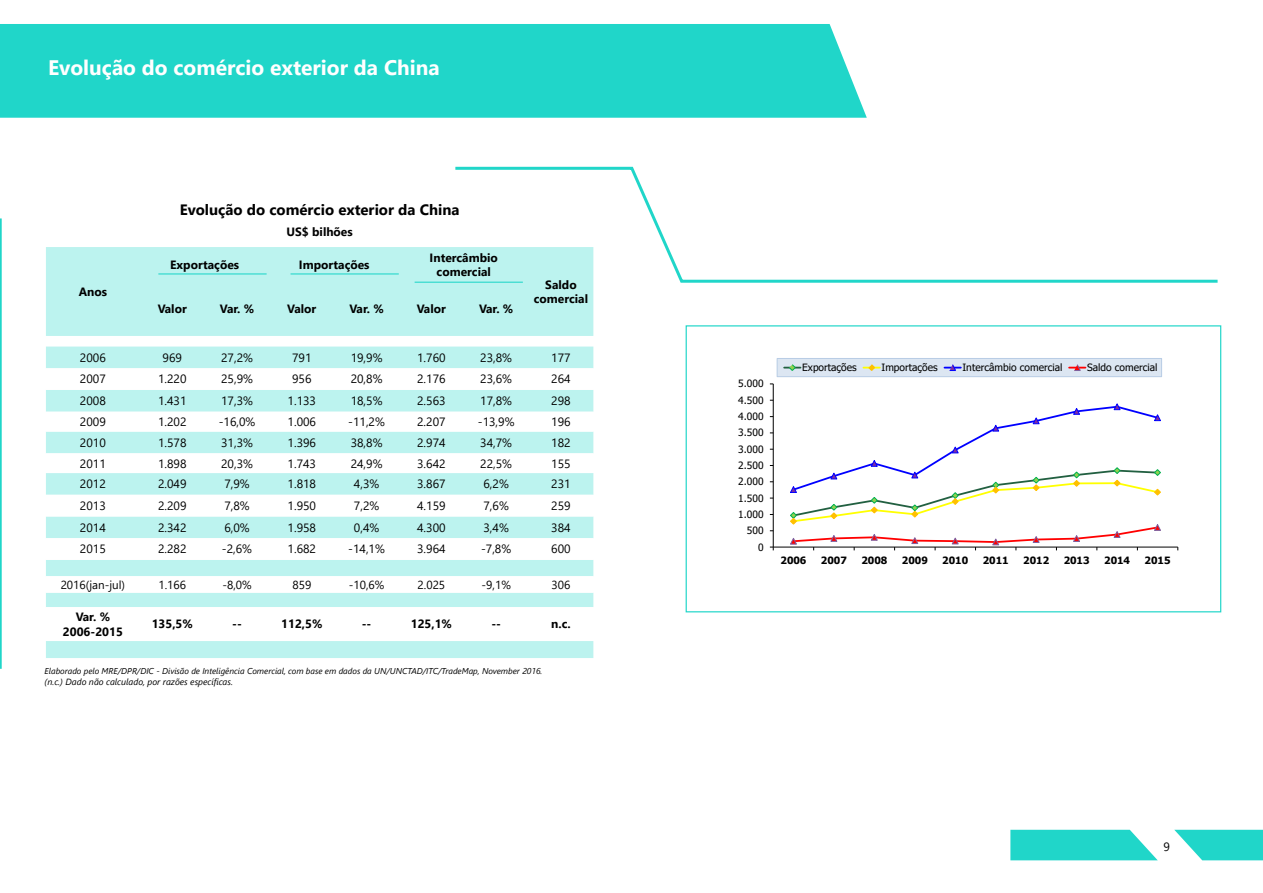
<style>
.page{position:relative;width:1263px;height:893px;background:#fff}
.page>*{position:absolute;margin:0;border:0;box-sizing:border-box;transform-origin:0 0}
.t1{font:700 21px "Segoe UI";color:#fff}
.t2{font:700 15px "Segoe UI";color:#000}
.t3{font:12px "Segoe UI";color:#000}
.t4{font:700 12px/14.4px "Segoe UI";color:#000;text-align:center}
.t5{font:11.7px "Segoe UI";color:#000}
.t6{font:10.05px "Tahoma";color:#000}
.t7{font:700 10.05px "Tahoma";letter-spacing:.005em;color:#000}
.t8{font:italic 9px "Segoe UI";color:#000}
.t9{font:italic 8.55px "Segoe UI";color:#000}
</style>
<div class="page">
<div style="left:0;top:24px;width:867px;height:94px;background:#20d6c9"></div>
<svg style="left:1010px;top:830px;width:148px;height:30px"></svg>
<svg style="left:1174px;top:830px;width:89px;height:30px"></svg>
<svg style="left:455px;top:166px;width:763px;height:118px"></svg>
<hr style="left:0;top:218px;width:2px;height:451px;background:#20d6c9">
<div style="left:686px;top:325px;width:535px;height:287px;border:1px solid #20d6c9"></div>
<svg style="left:46px;top:247px;width:547px;height:411px;fill:#bcf3ef"></svg>
<svg style="left:46px;top:368px;width:547px;height:273px"></svg>
<hr style="left:158px;top:273px;width:109px;height:1px;background:#20d6c9">
<hr style="left:290px;top:273px;width:109px;height:1px;background:#20d6c9">
<hr style="left:415px;top:282px;width:108px;height:1px;background:#20d6c9">
<hr style="left:773px;top:384px;width:1px;height:163px;background:#000">
<hr style="left:773px;top:547px;width:405px;height:1px;background:#000">
<svg style="left:789px;top:403px;width:372px;height:147px"></svg>
<div style="left:777px;top:358px;width:384px;height:19px;background:#dce6f2"></div>
<div style="left:777px;top:358px;width:385px;height:19px;border:1px solid #b9cde5"></div>
<svg style="left:784px;top:364px;width:16px;height:7px"></svg>
<svg style="left:863px;top:364px;width:17px;height:7px"></svg>
<svg style="left:944px;top:364px;width:17px;height:7px"></svg>
<svg style="left:1069px;top:364px;width:16px;height:7px"></svg>
<h1 class="t1" style="left:48px;top:51px;width:393px">Evolução do comércio exterior da China</h1>
<p class="t2" style="left:180px;top:197px;width:281px">Evolução do comércio exterior da China</p>
<p class="t4" style="left:287px;top:224px;width:68px">US$ bilhões</p>
<p class="t4" style="left:79px;top:284px;width:30px">Anos</p>
<p class="t4" style="left:170px;top:257px;width:70px">Exportações</p>
<p class="t4" style="left:299px;top:257px;width:72px">Importações</p>
<p class="t4" style="left:430px;top:250px;width:70px">Intercâmbio comercial</p>
<p class="t4" style="left:158px;top:302px;width:31px">Valor</p>
<p class="t4" style="left:220px;top:302px;width:36px">Var. %</p>
<p class="t4" style="left:287px;top:302px;width:31px">Valor</p>
<p class="t4" style="left:349px;top:302px;width:36px">Var. %</p>
<p class="t4" style="left:417px;top:302px;width:31px">Valor</p>
<p class="t4" style="left:479px;top:302px;width:36px">Var. %</p>
<p class="t4" style="left:534px;top:277px;width:56px">Saldo comercial</p>
<p class="t3" style="left:80px;top:348px;width:27px">2006</p>
<p class="t3" style="left:163px;top:348px;width:21px">969</p>
<p class="t3" style="left:221px;top:348px;width:33px">27,2%</p>
<p class="t3" style="left:292px;top:348px;width:21px">791</p>
<p class="t3" style="left:351px;top:348px;width:33px">19,9%</p>
<p class="t3" style="left:417px;top:348px;width:30px">1.760</p>
<p class="t3" style="left:480px;top:348px;width:33px">23,8%</p>
<p class="t3" style="left:551px;top:348px;width:21px">177</p>
<p class="t3" style="left:80px;top:370px;width:27px">2007</p>
<p class="t3" style="left:158px;top:370px;width:30px">1.220</p>
<p class="t3" style="left:221px;top:370px;width:33px">25,9%</p>
<p class="t3" style="left:292px;top:370px;width:21px">956</p>
<p class="t3" style="left:351px;top:370px;width:33px">20,8%</p>
<p class="t3" style="left:417px;top:370px;width:30px">2.176</p>
<p class="t3" style="left:480px;top:370px;width:33px">23,6%</p>
<p class="t3" style="left:551px;top:370px;width:21px">264</p>
<p class="t3" style="left:80px;top:391px;width:27px">2008</p>
<p class="t3" style="left:158px;top:391px;width:30px">1.431</p>
<p class="t3" style="left:221px;top:391px;width:33px">17,3%</p>
<p class="t3" style="left:288px;top:391px;width:30px">1.133</p>
<p class="t3" style="left:351px;top:391px;width:33px">18,5%</p>
<p class="t3" style="left:417px;top:391px;width:30px">2.563</p>
<p class="t3" style="left:480px;top:391px;width:33px">17,8%</p>
<p class="t3" style="left:551px;top:391px;width:21px">298</p>
<p class="t3" style="left:80px;top:412px;width:27px">2009</p>
<p class="t3" style="left:158px;top:412px;width:30px">1.202</p>
<p class="t3" style="left:219px;top:412px;width:38px">-16,0%</p>
<p class="t3" style="left:288px;top:412px;width:30px">1.006</p>
<p class="t3" style="left:348px;top:412px;width:38px">-11,2%</p>
<p class="t3" style="left:417px;top:412px;width:30px">2.207</p>
<p class="t3" style="left:478px;top:412px;width:38px">-13,9%</p>
<p class="t3" style="left:551px;top:412px;width:21px">196</p>
<p class="t3" style="left:80px;top:433px;width:27px">2010</p>
<p class="t3" style="left:158px;top:433px;width:30px">1.578</p>
<p class="t3" style="left:221px;top:433px;width:33px">31,3%</p>
<p class="t3" style="left:288px;top:433px;width:30px">1.396</p>
<p class="t3" style="left:351px;top:433px;width:33px">38,8%</p>
<p class="t3" style="left:417px;top:433px;width:30px">2.974</p>
<p class="t3" style="left:480px;top:433px;width:33px">34,7%</p>
<p class="t3" style="left:551px;top:433px;width:21px">182</p>
<p class="t3" style="left:80px;top:454px;width:27px">2011</p>
<p class="t3" style="left:158px;top:454px;width:30px">1.898</p>
<p class="t3" style="left:221px;top:454px;width:33px">20,3%</p>
<p class="t3" style="left:288px;top:454px;width:30px">1.743</p>
<p class="t3" style="left:351px;top:454px;width:33px">24,9%</p>
<p class="t3" style="left:417px;top:454px;width:30px">3.642</p>
<p class="t3" style="left:480px;top:454px;width:33px">22,5%</p>
<p class="t3" style="left:551px;top:454px;width:21px">155</p>
<p class="t3" style="left:80px;top:474px;width:27px">2012</p>
<p class="t3" style="left:158px;top:474px;width:30px">2.049</p>
<p class="t3" style="left:224px;top:474px;width:27px">7,9%</p>
<p class="t3" style="left:288px;top:474px;width:30px">1.818</p>
<p class="t3" style="left:354px;top:474px;width:27px">4,3%</p>
<p class="t3" style="left:417px;top:474px;width:30px">3.867</p>
<p class="t3" style="left:483px;top:474px;width:27px">6,2%</p>
<p class="t3" style="left:551px;top:474px;width:21px">231</p>
<p class="t3" style="left:80px;top:496px;width:27px">2013</p>
<p class="t3" style="left:158px;top:496px;width:30px">2.209</p>
<p class="t3" style="left:224px;top:496px;width:27px">7,8%</p>
<p class="t3" style="left:288px;top:496px;width:30px">1.950</p>
<p class="t3" style="left:354px;top:496px;width:27px">7,2%</p>
<p class="t3" style="left:417px;top:496px;width:30px">4.159</p>
<p class="t3" style="left:483px;top:496px;width:27px">7,6%</p>
<p class="t3" style="left:551px;top:496px;width:21px">259</p>
<p class="t3" style="left:80px;top:518px;width:27px">2014</p>
<p class="t3" style="left:158px;top:518px;width:30px">2.342</p>
<p class="t3" style="left:224px;top:518px;width:27px">6,0%</p>
<p class="t3" style="left:288px;top:518px;width:30px">1.958</p>
<p class="t3" style="left:354px;top:518px;width:27px">0,4%</p>
<p class="t3" style="left:417px;top:518px;width:30px">4.300</p>
<p class="t3" style="left:483px;top:518px;width:27px">3,4%</p>
<p class="t3" style="left:551px;top:518px;width:21px">384</p>
<p class="t3" style="left:80px;top:539px;width:27px">2015</p>
<p class="t3" style="left:158px;top:539px;width:30px">2.282</p>
<p class="t3" style="left:222px;top:539px;width:32px">-2,6%</p>
<p class="t3" style="left:288px;top:539px;width:30px">1.682</p>
<p class="t3" style="left:348px;top:539px;width:38px">-14,1%</p>
<p class="t3" style="left:417px;top:539px;width:30px">3.964</p>
<p class="t3" style="left:481px;top:539px;width:32px">-7,8%</p>
<p class="t3" style="left:551px;top:539px;width:21px">600</p>
<p class="t5" style="left:61px;top:575px;width:66px">2016(jan-jul)</p>
<p class="t5" style="left:158px;top:575px;width:29px">1.166</p>
<p class="t5" style="left:222px;top:575px;width:31px">-8,0%</p>
<p class="t5" style="left:292px;top:575px;width:20px">859</p>
<p class="t5" style="left:349px;top:575px;width:37px">-10,6%</p>
<p class="t5" style="left:418px;top:575px;width:29px">2.025</p>
<p class="t5" style="left:482px;top:575px;width:31px">-9,1%</p>
<p class="t5" style="left:552px;top:575px;width:20px">306</p>
<p class="t4" style="left:63px;top:610px;width:62px">Var. %<br>2006-2015</p>
<p class="t4" style="left:152px;top:617px;width:43px">135,5%</p>
<p class="t4" style="left:232px;top:617px;width:11px">--</p>
<p class="t4" style="left:281px;top:617px;width:43px">112,5%</p>
<p class="t4" style="left:362px;top:617px;width:11px">--</p>
<p class="t4" style="left:411px;top:617px;width:43px">125,1%</p>
<p class="t4" style="left:491px;top:617px;width:11px">--</p>
<p class="t4" style="left:551px;top:617px;width:21px">n.c.</p>
<p class="t9" style="left:45px;top:664px;width:499px">Elaborado pelo MRE/DPR/DIC - Divisão de Inteligência Comercial, com base em dados da UN/UNCTAD/ITC/TradeMap, November 2016.</p>
<p class="t8" style="left:45px;top:674px;width:190px">(n.c.) Dado não calculado, por razões específicas.</p>
<p class="t6" style="left:738px;top:377px;width:27px">5.000</p>
<p class="t6" style="left:738px;top:393px;width:27px">4.500</p>
<p class="t6" style="left:738px;top:410px;width:27px">4.000</p>
<p class="t6" style="left:738px;top:426px;width:27px">3.500</p>
<p class="t6" style="left:738px;top:442px;width:27px">3.000</p>
<p class="t6" style="left:738px;top:459px;width:27px">2.500</p>
<p class="t6" style="left:738px;top:475px;width:27px">2.000</p>
<p class="t6" style="left:738px;top:491px;width:27px">1.500</p>
<p class="t6" style="left:738px;top:508px;width:27px">1.000</p>
<p class="t6" style="left:747px;top:524px;width:18px">500</p>
<p class="t6" style="left:758px;top:540px;width:7px">0</p>
<p class="t6" style="left:802px;top:361px;width:56px">Exportações</p>
<p class="t6" style="left:881px;top:361px;width:58px">Importações</p>
<p class="t6" style="left:962px;top:361px;width:101px">Intercâmbio comercial</p>
<p class="t6" style="left:1087px;top:361px;width:72px">Saldo comercial</p>
<p class="t7" style="left:780px;top:553px;width:27px">2006</p>
<p class="t7" style="left:821px;top:553px;width:27px">2007</p>
<p class="t7" style="left:861px;top:553px;width:27px">2008</p>
<p class="t7" style="left:902px;top:553px;width:27px">2009</p>
<p class="t7" style="left:942px;top:553px;width:27px">2010</p>
<p class="t7" style="left:983px;top:553px;width:27px">2011</p>
<p class="t7" style="left:1023px;top:553px;width:27px">2012</p>
<p class="t7" style="left:1064px;top:553px;width:27px">2013</p>
<p class="t7" style="left:1104px;top:553px;width:27px">2014</p>
<p class="t7" style="left:1144px;top:553px;width:27px">2015</p>
<p class="t3" style="left:1163px;top:837px;width:8px">9</p>
</div>
